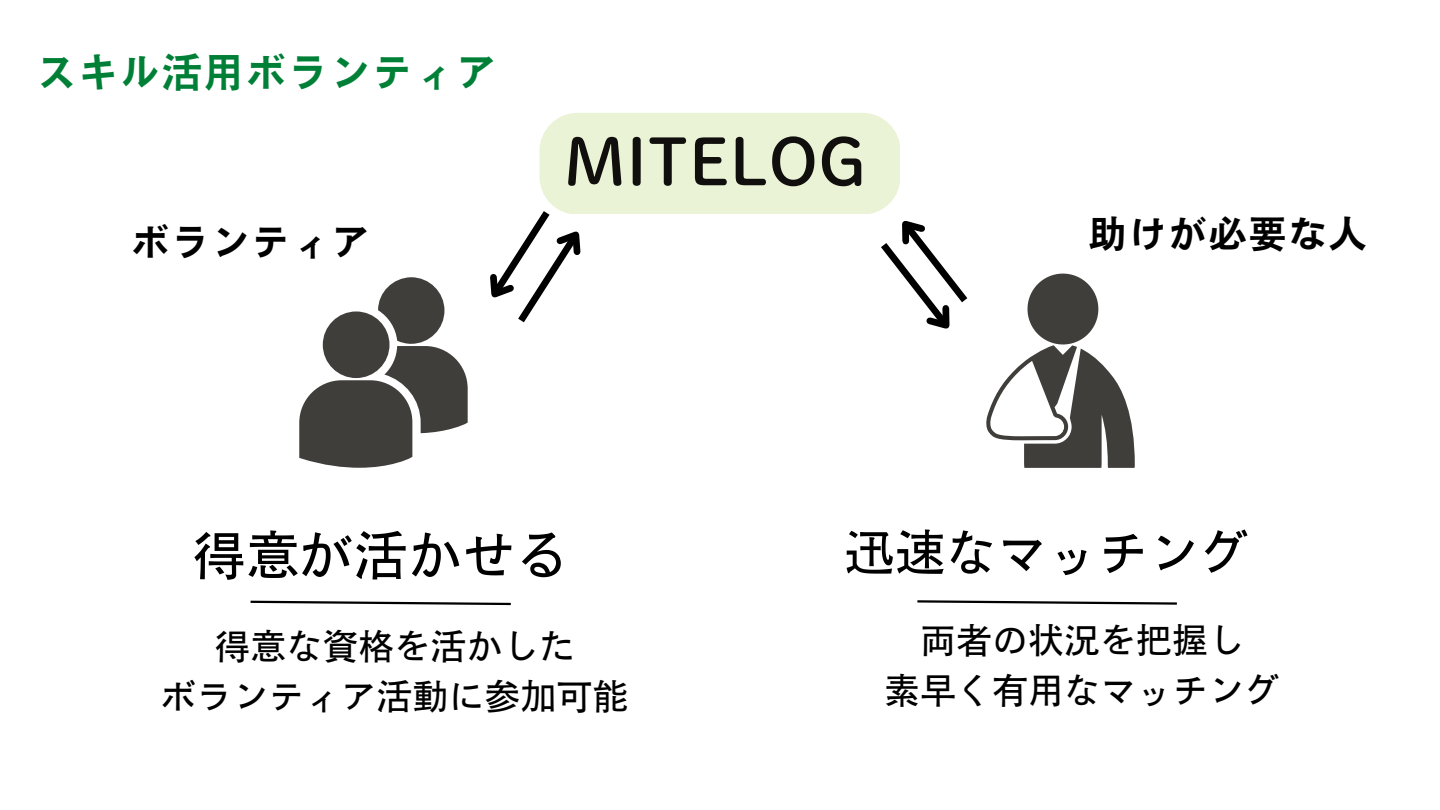
<style>
.page{position:relative;width:1440px;height:810px;background:#fff}
.page>*{position:absolute;margin:0;border:0;box-sizing:border-box;transform-origin:0 0}
.t1{font:63.5px "FOT DNP Shuei M Go Std B";letter-spacing:.025em;color:#100f0d}
.t2{font:53.9px "Motoya Gothic Std W3";color:#000}
.t3{font:50.6px "Motoya Gothic Std W3";color:#000}
.t4{font:42px "Motoya Gothic Std W5";color:#008037}
.t5{font:40px "Motoya Gothic Std W5";color:#000}
.t6{font:36px/50.2px "Motoya Gothic Std W3";color:#000;text-align:center}
</style>
<div class="page">
<svg style="left:986px;top:274px;width:149px;height:194px"></svg>
<svg style="left:299px;top:113px;width:669px;height:355px"></svg>
<svg style="left:250px;top:600px;width:261px;height:6px"></svg>
<svg style="left:917px;top:600px;width:260px;height:5px"></svg>
<p class="t4" style="left:35px;top:51px;width:464px">スキル活用ボランティア</p>
<h1 class="t1" style="left:564px;top:130px;width:304px">MITELOG</h1>
<p class="t5" style="left:131px;top:222px;width:241px">ボランティア</p>
<p class="t5" style="left:1088px;top:214px;width:278px">助けが必要な人</p>
<h2 class="t2" style="left:192px;top:528px;width:379px">得意が活かせる</h2>
<h3 class="t3" style="left:844px;top:527px;width:407px">迅速なマッチング</h3>
<p class="t6" style="left:161px;top:621px;width:470px">得意な資格を活かした<br>ボランティア活動に参加可能</p>
<p class="t6" style="left:884px;top:615px;width:398px">両者の状況を把握し<br>素早く有用なマッチング</p>
</div>
